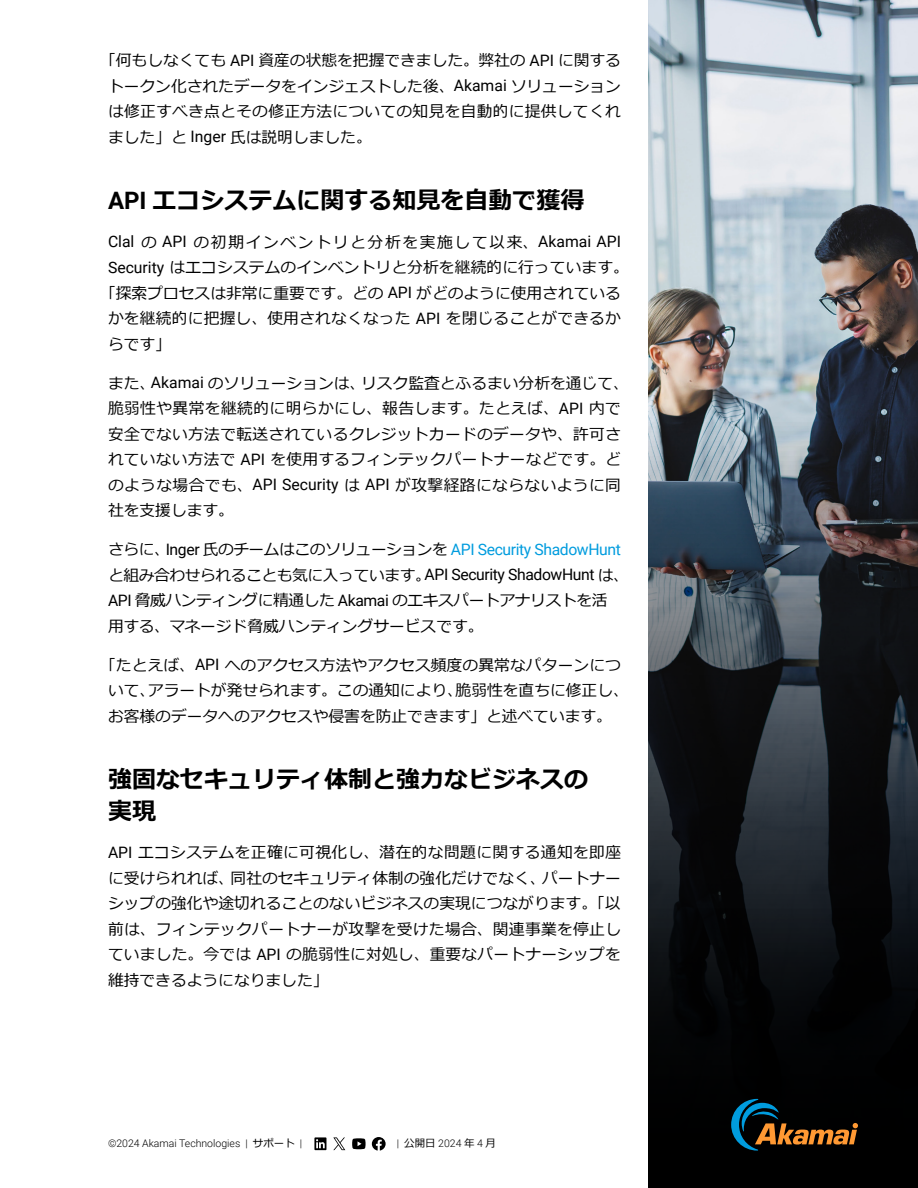
<style>
.page{position:relative;width:918px;height:1188px;background:#fff}
.page>*{position:absolute;margin:0;border:0;box-sizing:border-box;transform-origin:0 0}
.BDY_H1{font:700 24px/31.5px "Meiryo";color:#000}
.BDY_Body{font:15.75px/25.5px "Meiryo";letter-spacing:.005em;color:#000;text-align:justify}
.BDY_Body-2{font:15.75px/25.7px "Meiryo";letter-spacing:-.025em;color:#000}
.BDY_Body-3{font:15.75px "Meiryo";letter-spacing:.105em;color:#000}
.t1{font:300 10.5px "Roboto";color:#000}
.s1{font-family:"Roboto"}
.s2{font-family:"Roboto";color:#009cde}
.s3{font-family:"Meiryo";font-weight:400}
</style>
<div class="page">
<svg style="left:372px;top:1137px;width:14px;height:14px"></svg>
<svg style="left:352px;top:1138px;width:14px;height:11px"></svg>
<svg style="left:314px;top:1137px;width:12px;height:13px"></svg>
<svg style="left:333px;top:1137px;width:12px;height:13px"></svg>
<img style="left:648px;top:0;width:270px;height:872px">
<svg style="left:648px;top:872px;width:270px;height:316px;background:#050608"></svg>
<svg style="left:731px;top:1099px;width:127px;height:52px;background:#29291f"></svg>
<p class="BDY_Body" style="left:108px;top:49px;width:514px;text-indent:-8px">「何もしなくても <span class="s1">API</span> 資産の状態を把握できました。弊社の <span class="s1">API</span> に関するトークン化されたデータをインジェストした後、<span class="s1">Akamai</span> ソリューションは修正すべき点とその修正方法についての知見を自動的に提供してくれました」と <span class="s1">Inger</span> 氏は説明しました。</p>
<p class="BDY_H1" style="left:108px;top:186px;width:478px"><span class="s1">API</span> エコシステムに関する知見を自動で獲得</p>
<p class="BDY_Body-3" style="left:108px;top:231px;width:514px"><span class="s1">Clal</span> の <span class="s1">API</span> の初期インベントリと分析を実施して以来、<span class="s1">Akamai API</span></p>
<p class="BDY_Body" style="left:108px;top:256px;width:522px"><span class="s1">Security</span> はエコシステムのインベントリと分析を継続的に行っています。</p>
<p class="BDY_Body" style="left:100px;top:281px;width:522px">「探索プロセスは非常に重要です。どの <span class="s1">API</span> がどのように使用されている</p>
<p class="BDY_Body" style="left:108px;top:307px;width:515px">かを継続的に把握し、使用されなくなった <span class="s1">API</span> を閉じることができるか</p>
<p class="BDY_Body" style="left:108px;top:332px;width:64px">らです」</p>
<p class="BDY_Body" style="left:108px;top:371px;width:522px;text-align:left">また、<span class="s1">Akamai</span> のソリューションは、リスク監査とふるまい分析を通じて、脆弱性や異常を継続的に明らかにし、報告します。たとえば、<span class="s1">API</span> 内で安全でない方法で転送されているクレジットカードのデータや、許可されていない方法で <span class="s1">API</span> を使用するフィンテックパートナーなどです。どのような場合でも、<span class="s1">API Security</span> は <span class="s1">API</span> が攻撃経路にならないように同社を支援します。</p>
<p class="BDY_Body-2" style="left:108px;top:537px;width:522px">さらに、<span class="s1">Inger</span> 氏のチームはこのソリューションを <span class="s2">API Security ShadowHunt</span>と組み合わせられることも気に入っています。<span class="s1">API Security ShadowHunt</span> は、<span class="s1">API</span> 脅威ハンティングに精通した <span class="s1">Akamai</span> のエキスパートアナリストを活<br>用する、マネージド脅威ハンティングサービスです。</p>
<p class="BDY_Body" style="left:100px;top:653px;width:530px;text-align:center">「たとえば、<span class="s1">API</span> へのアクセス方法やアクセス頻度の異常なパターンについて、アラートが発せられます。この通知により、脆弱性を直ちに修正し、お客様のデータへのアクセスや侵害を防止できます」と述べています。</p>
<p class="BDY_H1" style="left:108px;top:765px;width:481px">強固なセキュリティ体制と強力なビジネスの実現</p>
<p class="BDY_Body" style="left:108px;top:841px;width:515px"><span class="s1">API</span> エコシステムを正確に可視化し、潜在的な問題に関する通知を即座に受けられれば、同社のセキュリティ体制の強化だけでなく、パートナーシップの強化や途切れることのないビジネスの実現につながります。「以前は、フィンテックパートナーが攻撃を受けた場合、関連事業を停止していました。今では <span class="s1">API</span> の脆弱性に対処し、重要なパートナーシップを維持できるようになりました」</p>
<p class="t1" style="left:108px;top:1136px;width:196px">©2024 Akamai Technologies | <span class="s3">サポート</span> |</p>
<p class="t1" style="left:397px;top:1136px;width:101px">| <span class="s3">公開日</span> 2024 <span class="s3">年</span> 4 <span class="s3">月</span></p>
</div>
